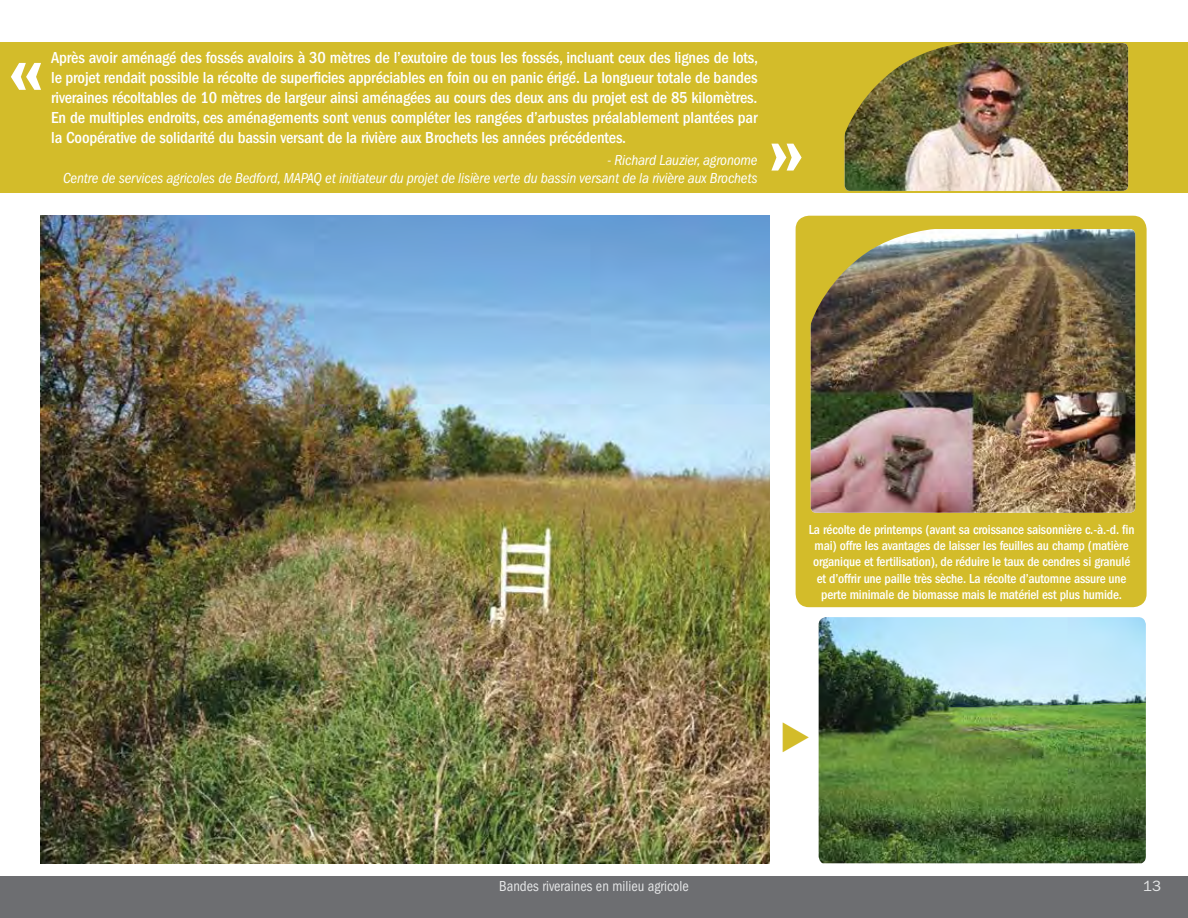
<style>
.page{position:relative;width:1188px;height:918px;background:#fff}
.page>*{position:absolute;margin:0;border:0;box-sizing:border-box;transform-origin:0 0}
.t1{font:95.25px "ITC Franklin Gothic Std Hvy";color:#fff}
.t2{font:500 condensed 16.5px/19.8px "ITC Franklin Gothic Std";letter-spacing:-.01em;color:#fff;text-align:justify}
.t3{font:italic condensed 15px/18px "ITC Franklin Gothic Std";letter-spacing:-.01em;color:#fff;text-align:right}
.t4{font:condensed 15px "ITC Franklin Gothic Std";color:#e6e7e8;scale:.96 1}
.t5{font:15px "ITC Franklin Gothic Std";color:#e6e7e8}
.t6{font:500 condensed 13.5px/16.2px "ITC Franklin Gothic Std";letter-spacing:-.01em;color:#fff;text-align:center}
</style>
<div class="page">
<div style="left:0;top:876px;width:1188px;height:42px;background:#6d6e71"></div>
<div style="left:0;top:42px;width:1188px;height:150px;background:#d3bc2a"></div>
<img style="left:845px;top:43px;width:283px;height:148px">
<img style="left:844px;top:43px;width:131px;height:97px">
<img style="left:40px;top:216px;width:730px;height:648px">
<div style="left:796px;top:216px;width:351px;height:391px;background:#d3bc2a;border-radius:14px"></div>
<img style="left:811px;top:229px;width:324px;height:284px">
<img style="left:810px;top:229px;width:133px;height:98px">
<img style="left:819px;top:617px;width:327px;height:246px">
<h1 class="t1" style="left:6px;top:13px;width:41px">«</h1>
<p class="t2" style="left:51px;top:48px;width:709px">Après avoir aménagé des fossés avaloirs à 30 mètres de l’exutoire de tous les fossés, incluant ceux des lignes de lots, le projet rendait possible la récolte de superficies appréciables en foin ou en panic érigé. La longueur totale de bandes riveraines récoltables de 10 mètres de largeur ainsi aménagées au cours des deux ans du projet est de 85 kilomètres.<br>En de multiples endroits, ces aménagements sont venus compléter les rangées d’arbustes préalablement plantées par la Coopérative de solidarité du bassin versant de la rivière aux Brochets les années précédentes.</p>
<p class="t3" style="left:63px;top:151px;width:696px">- Richard Lauzier, agronome<br>Centre de services agricoles de Bedford, MAPAQ et initiateur du projet de lisière verte du bassin versant de la rivière aux Brochets</p>
<h1 class="t1" style="left:767px;top:93px;width:41px">»</h1>
<p class="t6" style="left:809px;top:521px;width:327px">La récolte de printemps (avant sa croissance saisonnière c.-à.-d. fin mai) offre les avantages de laisser les feuilles au champ (matière organique et fertilisation), de réduire le taux de cendres si granulé et d’offrir une paille très sèche. La récolte d’automne assure une perte minimale de biomasse mais le matériel est plus humide.</p>
<p class="t4" style="left:499px;top:877px;width:199px">Bandes riveraines en milieu agricole</p>
<p class="t5" style="left:1143px;top:877px;width:19px">13</p>
</div>
